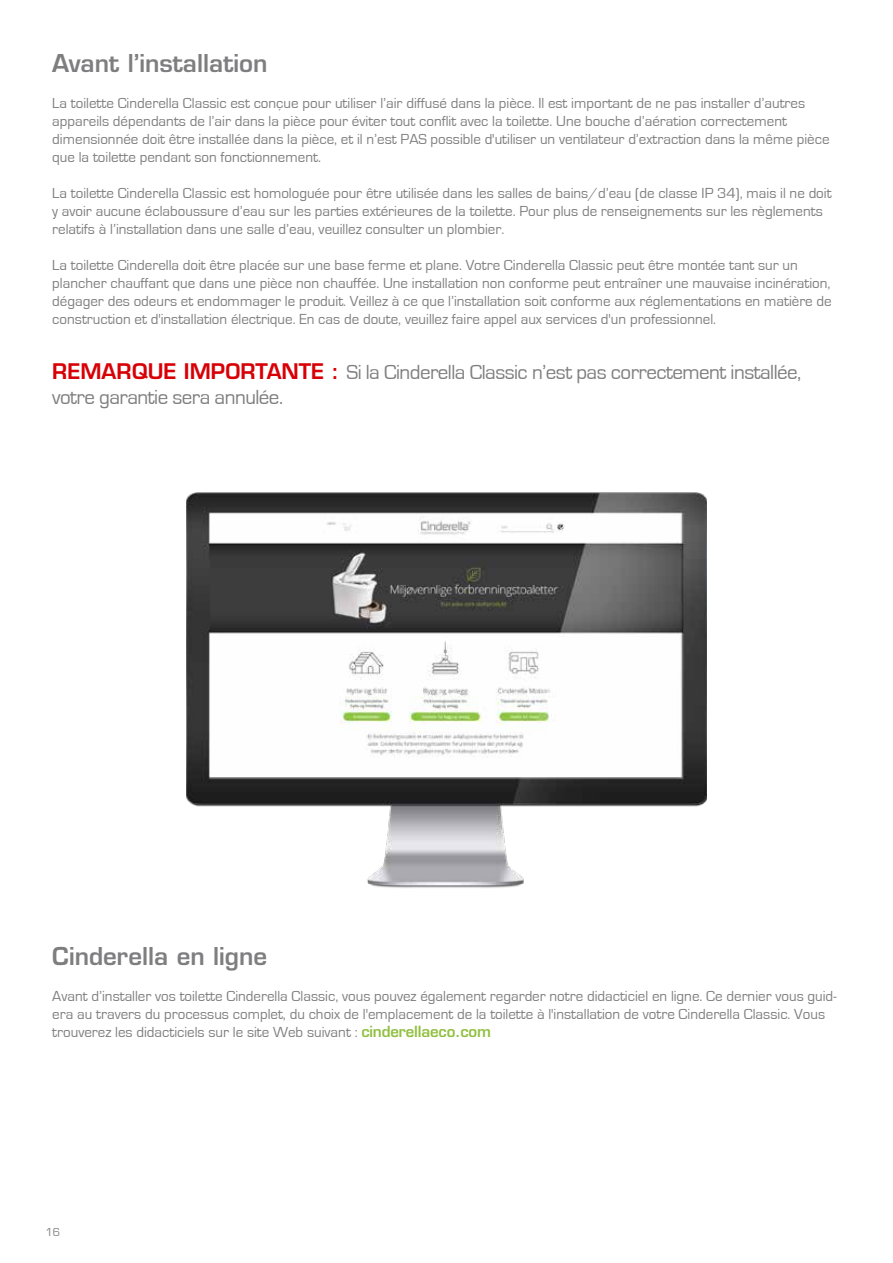
<style>
.page{position:relative;width:893px;height:1263px;background:#fff}
.page>*{position:absolute;margin:0;border:0;box-sizing:border-box;transform-origin:0 0}
.t1{font:600 24px "Eurostile";color:#7e7e80}
.t2{font:21px/25.2px "Eurostile";letter-spacing:-.025em;color:#7e7e80}
.t3{font:15px/18px "Eurostile";color:#7e7e80}
.t4{font:12px "Eurostile";color:#818084}
.s1{font-weight:600;color:#d70006}
.s2{font-weight:600;color:#91c040}
</style>
<div class="page">
<img style="left:186px;top:492px;width:521px;height:396px">
<h1 class="t1" style="left:52px;top:48px;width:217px">Avant l’installation</h1>
<p class="t3" style="left:52px;top:94px;width:779px">La toilette Cinderella Classic est conçue pour utiliser l’air diffusé dans la pièce. Il est important de ne pas installer d’autres appareils dépendants de l’air dans la pièce pour éviter tout conflit avec la toilette. Une bouche d’aération correctement dimensionnée doit être installée dans la pièce, et il n’est PAS possible d'utiliser un ventilateur d’extraction dans la même pièce que la toilette pendant son fonctionnement.</p>
<p class="t3" style="left:52px;top:184px;width:781px">La toilette Cinderella Classic est homologuée pour être utilisée dans les salles de bains/d’eau (de classe IP 34), mais il ne doit y avoir aucune éclaboussure d’eau sur les parties extérieures de la toilette. Pour plus de renseignements sur les règlements relatifs à l’installation dans une salle d’eau, veuillez consulter un plombier.</p>
<p class="t3" style="left:52px;top:256px;width:781px">La toilette Cinderella doit être placée sur une base ferme et plane. Votre Cinderella Classic peut être montée tant sur un plancher chauffant que dans une pièce non chauffée. Une installation non conforme peut entraîner une mauvaise incinération, dégager des odeurs et endommager le produit. Veillez à ce que l’installation soit conforme aux réglementations en matière de construction et d'installation électrique. En cas de doute, veuillez faire appel aux services d'un professionnel.</p>
<h2 class="t2" style="left:52px;top:359px;width:750px"><span class="s1">REMARQUE IMPORTANTE :</span> Si la Cinderella Classic n’est pas correctement installée, votre garantie sera annulée.</h2>
<h1 class="t1" style="left:52px;top:941px;width:216px">Cinderella en ligne</h1>
<p class="t3" style="left:52px;top:987px;width:786px">Avant d’installer vos toilette Cinderella Classic, vous pouvez également regarder notre didacticiel en ligne. Ce dernier vous guid&shy;era au travers du processus complet, du choix de l'emplacement de la toilette à l'installation de votre Cinderella Classic. Vous trouverez les didacticiels sur le site Web suivant : <span class="s2">cinderellaeco.com</span></p>
<p class="t4" style="left:45px;top:1225px;width:16px">16</p>
</div>
